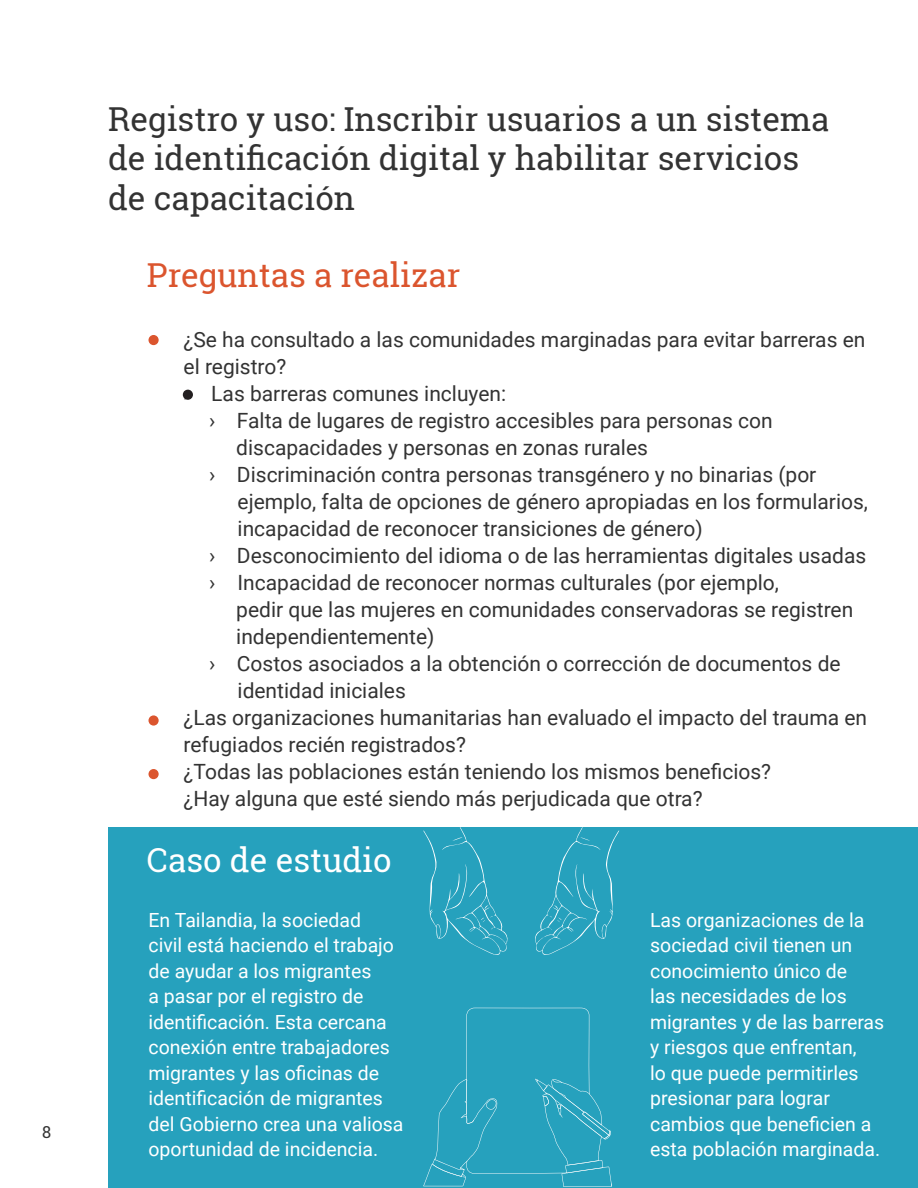
<style>
.page{position:relative;width:918px;height:1188px;background:#fff}
.page>*{position:absolute;margin:0;border:0;box-sizing:border-box;transform-origin:0 0}
.Header_2{font:33px/39.6px "Roboto Slab";color:#333}
.QUESTIONS_ORANGE{font:33px "Roboto Slab";color:#db552e}
.CASE_STUDY_WHITE{font:33px "Roboto Slab";color:#fff}
.bullet_1{font:21px/27px "Roboto";color:#333}
.CASE_STUDY_BODY_TEXT{font:19.5px/25.5px "Roboto";color:#fff}
.t1{font:16.5px "Roboto Slab";color:#333}
</style>
<div class="page">
<div style="left:108px;top:827px;width:810px;height:361px;background:#26a1bd"></div>
<div style="left:149px;top:335px;width:10px;height:10px;background:#db552e;border-radius:50%"></div>
<div style="left:183px;top:390px;width:10px;height:10px;background:#231f20;border-radius:50%"></div>
<div style="left:149px;top:715px;width:10px;height:11px;background:#db552e;border-radius:50%"></div>
<div style="left:149px;top:769px;width:10px;height:10px;background:#db552e;border-radius:50%"></div>
<svg style="left:423px;top:1008px;width:189px;height:179px"></svg>
<svg style="left:423px;top:827px;width:85px;height:128px"></svg>
<svg style="left:535px;top:827px;width:84px;height:128px"></svg>
<p class="t1" style="left:42px;top:1121px;width:11px">8</p>
<p class="Header_2" style="left:108px;top:98px;width:723px">Registro y uso: Inscribir usuarios a un sistema de identificación digital y habilitar servicios de capacitación</p>
<p class="QUESTIONS_ORANGE" style="left:147px;top:253px;width:315px">Preguntas a realizar</p>
<p class="bullet_1" style="left:184px;top:325px;width:683px">¿Se ha consultado a las comunidades marginadas para evitar barreras en el registro?</p>
<p class="bullet_1" style="left:184px;top:379px;width:324px">› Las barreras comunes incluyen:</p>
<p class="bullet_1" style="left:236px;top:406px;width:538px;text-indent:-27px">› Falta de lugares de registro accesibles para personas con discapacidades y personas en zonas rurales</p>
<p class="bullet_1" style="left:238px;top:460px;width:632px;text-indent:-28px">› Discriminación contra personas transgénero y no binarias (por ejemplo, falta de opciones de género apropiadas en los formularios, incapacidad de reconocer transiciones de género)</p>
<p class="bullet_1" style="left:209px;top:541px;width:659px">› Desconocimiento del idioma o de las herramientas digitales usadas</p>
<p class="bullet_1" style="left:236px;top:568px;width:619px;text-indent:-27px">› Incapacidad de reconocer normas culturales (por ejemplo,<br>pedir que las mujeres en comunidades conservadoras se registren independientemente)</p>
<p class="bullet_1" style="left:238px;top:649px;width:605px;text-indent:-28px">› Costos asociados a la obtención o corrección de documentos de identidad iniciales</p>
<p class="bullet_1" style="left:184px;top:703px;width:685px">¿Las organizaciones humanitarias han evaluado el impacto del trauma en refugiados recién registrados?</p>
<p class="bullet_1" style="left:184px;top:757px;width:589px">¿Todas las poblaciones están teniendo los mismos beneficios? ¿Hay alguna que esté siendo más perjudicada que otra?</p>
<p class="CASE_STUDY_WHITE" style="left:147px;top:838px;width:246px">Caso de estudio</p>
<p class="CASE_STUDY_BODY_TEXT" style="left:148px;top:907px;width:257px">En Tailandia, la sociedad<br>civil está haciendo el trabajo de ayudar a los migrantes<br>a pasar por el registro de identificación. Esta cercana conexión entre trabajadores migrantes y las oficinas de identificación de migrantes del Gobierno crea una valiosa oportunidad de incidencia.</p>
<p class="CASE_STUDY_BODY_TEXT" style="left:650px;top:907px;width:236px">Las organizaciones de la sociedad civil tienen un conocimiento único de<br>las necesidades de los migrantes y de las barreras y riesgos que enfrentan,<br>lo que puede permitirles presionar para lograr cambios que beneficien a esta población marginada.</p>
</div>
